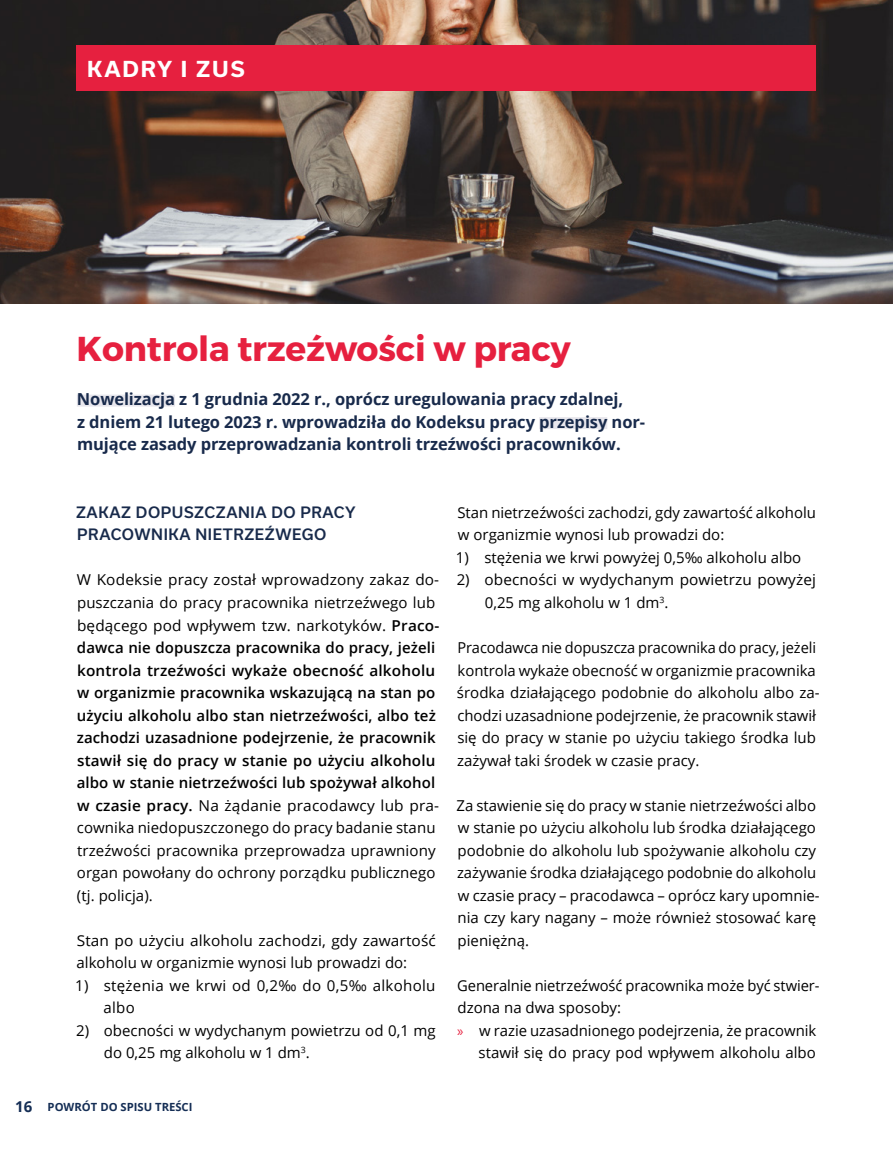
<style>
.page{position:relative;width:893px;height:1149px;background:#fff}
.page>*{position:absolute;margin:0;border:0;box-sizing:border-box;transform-origin:0 0}
.t1{font:34.5px "Trueno Bd";letter-spacing:-.005em;color:#e6203f}
.t2{font:700 21px "Usual";letter-spacing:.09em;color:#fff}
.t3{font:700 16.5px/22.5px "Open Sans";letter-spacing:-.005em;color:#182a4b}
.t4{font:15px/22.5px "Open Sans";color:#000}
.t5{font:600 15px/22.5px "Open Sans";letter-spacing:.005em;color:#000}
.t6{font:500 15px/22.5px "Usual";letter-spacing:.04em;color:#182a4b}
.t7{font:15px/22.5px "Open Sans";letter-spacing:.02em;color:#000}
.t8{font:700 11.25px "Open Sans";color:#152e55}
.s1{font-weight:400}
.s2{font-size:15px}
.s3{font-family:"Myriad Pro";color:#e6203f}
</style>
<div class="page">
<img style="left:0;top:0;width:893px;height:303px">
<div style="left:77px;top:394px;width:98px;height:12px;background:#e8e7ed"></div>
<div style="left:539px;top:417px;width:68px;height:12px;background:#e8e7ed"></div>
<div style="left:76px;top:46px;width:740px;height:45px;background:#e6203f"></div>
<h2 class="t2" style="left:87px;top:57px;width:159px">KADRY I ZUS</h2>
<h1 class="t1" style="left:76px;top:327px;width:496px">Kontrola trzeźwości w pracy</h1>
<p class="t3" style="left:77px;top:387px;width:570px">Nowelizacja z 1 grudnia 2022 r., oprócz uregulowania pracy zdalnej,<br>z dniem 21 lutego 2023 r. wprowadziła do Kodeksu pracy przepisy nor&shy;mujące zasady przeprowadzania kontroli trzeźwości pracowników.</p>
<p class="t6" style="left:76px;top:501px;width:281px">ZAKAZ DOPUSZCZANIA DO PRACY<br>PRACOWNIKA NIETRZEŹWEGO</p>
<p class="t5" style="left:77px;top:568px;width:364px"><span class="s1">W Kodeksie pracy został wprowadzony zakaz do&shy;puszczania do pracy pracownika nietrzeźwego lub będącego pod wpływem tzw. narkotyków.</span> Praco&shy;dawca nie dopuszcza pracownika do pracy, jeżeli kontrola trzeźwości wykaże obecność alkoholu w organizmie pracownika wskazującą na stan po użyciu alkoholu albo stan nietrzeźwości, albo też zachodzi uzasadnione podejrzenie, że pracownik stawił się do pracy w stanie po użyciu alkoholu albo w stanie nietrzeźwości lub spożywał alkohol w czasie pracy. <span class="s1">Na żądanie pracodawcy lub pra&shy;cownika niedopuszczonego do pracy badanie stanu trzeźwości pracownika przeprowadza uprawniony organ powołany do ochrony porządku publicznego (tj. policja).</span></p>
<p class="t4" style="left:77px;top:928px;width:361px">Stan po użyciu alkoholu zachodzi, gdy zawartość alkoholu w organizmie wynosi lub prowadzi do:</p>
<p class="t7" style="left:104px;top:973px;width:333px;text-indent:-28px">1) stężenia we krwi od 0,2‰ do 0,5‰ alkoholu albo</p>
<p class="t4" style="left:104px;top:1018px;width:333px;text-indent:-28px">2) obecności w wydychanym powietrzu od 0,1 mg do 0,25 mg alkoholu w 1 dm<sup>3</sup>.</p>
<p class="t8" style="left:15px;top:1098px;width:179px"><span class="s2">16</span> POWRÓT DO SPISU TREŚCI</p>
<p class="t4" style="left:457px;top:500px;width:360px">Stan nietrzeźwości zachodzi, gdy zawartość alkoholu w organizmie wynosi lub prowadzi do:</p>
<p class="t4" style="left:456px;top:545px;width:347px">1) stężenia we krwi powyżej 0,5‰ alkoholu albo</p>
<p class="t4" style="left:485px;top:568px;width:333px;text-indent:-28px">2) obecności w wydychanym powietrzu powyżej<br>0,25 mg alkoholu w 1 dm<sup>3</sup>.</p>
<p class="t4" style="left:457px;top:635px;width:364px">Pracodawca nie dopuszcza pracownika do pracy, jeżeli kontrola wykaże obecność w organizmie pracownika środka działającego podobnie do alkoholu albo za&shy;chodzi uzasadnione podejrzenie, że pracownik stawił się do pracy w stanie po użyciu takiego środka lub zażywał taki środek w czasie pracy.</p>
<p class="t4" style="left:457px;top:793px;width:365px">Za stawienie się do pracy w stanie nietrzeźwości albo w stanie po użyciu alkoholu lub środka działającego podobnie do alkoholu lub spożywanie alkoholu czy zażywanie środka działającego podobnie do alkoholu w czasie pracy – pracodawca – oprócz kary upomnie&shy;nia czy kary nagany – może również stosować karę pieniężną.</p>
<p class="t4" style="left:457px;top:973px;width:364px">Generalnie nietrzeźwość pracownika może być stwier-</p>
<p class="t4" style="left:457px;top:995px;width:165px">dzona na dwa sposoby:</p>
<p class="t4" style="left:457px;top:1018px;width:361px"><span class="s3">»</span> w razie uzasadnionego podejrzenia, że pracownik</p>
<p class="t4" style="left:479px;top:1040px;width:339px">stawił się do pracy pod wpływem alkoholu albo</p>
</div>
